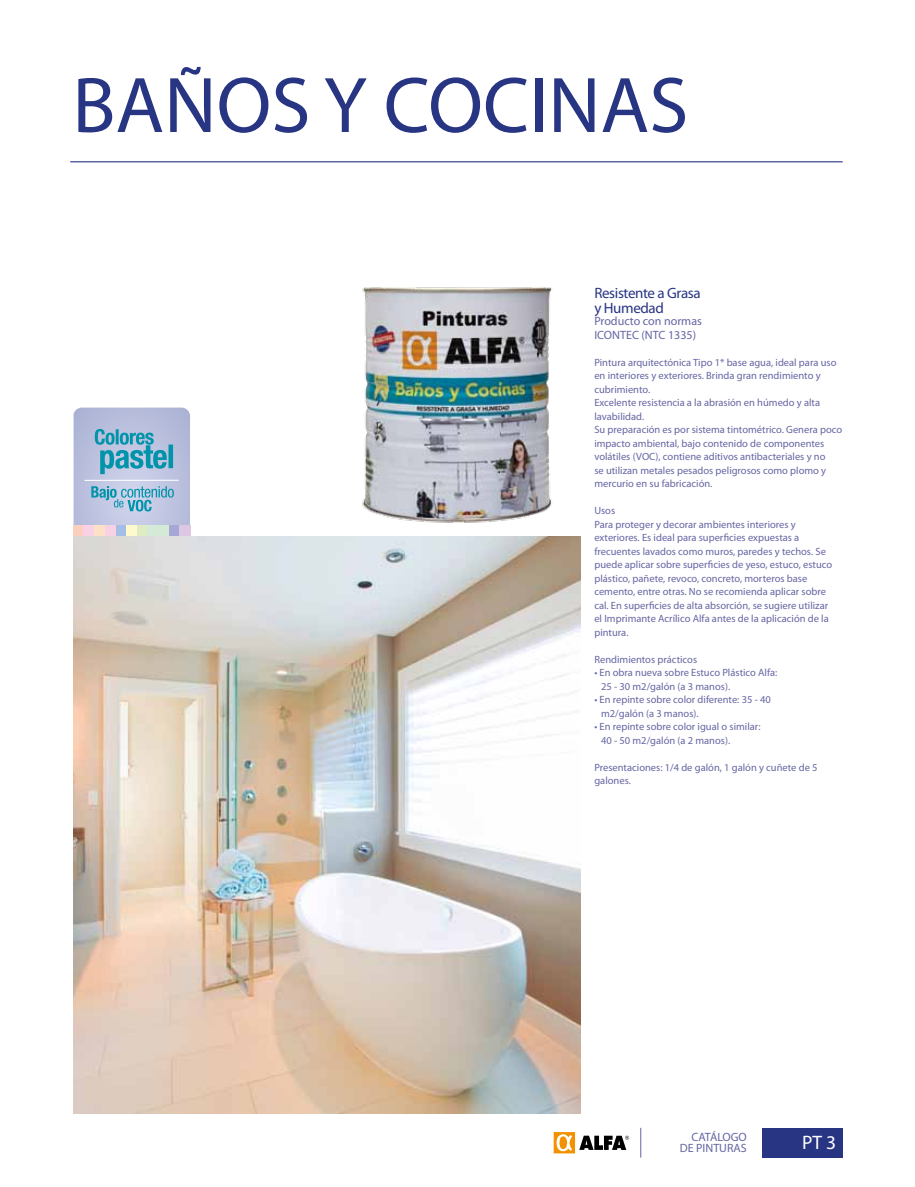
<style>
.page{position:relative;width:915px;height:1187px;background:#fff}
.page>*{position:absolute;margin:0;border:0;box-sizing:border-box;transform-origin:0 0}
.t1{font:79.5px "Myriad Pro";color:#283583}
.t2{font:19.5px "Myriad Pro";color:#fff}
.t3{font:15px/15px "Myriad Pro";letter-spacing:-.025em;color:#283583}
.t4{font:12px/11.2px "Myriad Pro";color:#6565a4;text-align:right}
.t5{font:10.5px/13.5px "Myriad Pro";color:#6565a4}
</style>
<div class="page">
<div style="left:553px;top:1131px;width:22px;height:22px;background:#f39200"></div>
<svg style="left:556px;top:1132px;width:16px;height:20px"></svg>
<svg style="left:579px;top:1135px;width:50px;height:14px"></svg>
<hr style="left:640px;top:1127px;width:1px;height:30px;background:#6565a4">
<div style="left:761px;top:1127px;width:81px;height:30px;background:#283583"></div>
<svg style="left:74px;top:407px;width:116px;height:129px;background:#a7bed7"></svg>
<img style="left:73px;top:536px;width:507px;height:577px">
<hr style="left:70px;top:161px;width:772px;height:1px;background:#283583">
<img style="left:362px;top:287px;width:190px;height:236px">
<h1 class="t1" style="left:72px;top:56px;width:617px">BAÑOS Y COCINAS</h1>
<h3 class="t3" style="left:594px;top:285px;width:108px">Resistente a Grasa y Humedad</h3>
<p class="t4" style="left:594px;top:314px;width:109px;line-height:13.5px;text-align:left">Producto con normas<br>ICONTEC (NTC 1335)</p>
<p class="t5" style="left:594px;top:355px;width:249px">Pintura arquitectónica Tipo 1* base agua, ideal para uso en interiores y exteriores. Brinda gran rendimiento y cubrimiento.<br>Excelente resistencia a la abrasión en húmedo y alta lavabilidad.<br>Su preparación es por sistema tintométrico. Genera poco impacto ambiental, bajo contenido de componentes volátiles (VOC), contiene aditivos antibacteriales y no<br>se utilizan metales pesados peligrosos como plomo y mercurio en su fabricación.</p>
<p class="t5" style="left:594px;top:503px;width:239px">Usos<br>Para proteger y decorar ambientes interiores y exteriores. Es ideal para superficies expuestas a frecuentes lavados como muros, paredes y techos. Se puede aplicar sobre superficies de yeso, estuco, estuco plástico, pañete, revoco, concreto, morteros base cemento, entre otras. No se recomienda aplicar sobre cal. En superficies de alta absorción, se sugiere utilizar el Imprimante Acrílico Alfa antes de la aplicación de la pintura.</p>
<p class="t5" style="left:594px;top:652px;width:104px">Rendimientos prácticos</p>
<p class="t5" style="left:601px;top:665px;width:178px;text-indent:-7px">• En obra nueva sobre Estuco Plástico Alfa:<br>25 - 30 m2/galón (a 3 manos).</p>
<p class="t5" style="left:601px;top:692px;width:171px;text-indent:-7px">• En repinte sobre color diferente: 35 - 40 m2/galón (a 3 manos).</p>
<p class="t5" style="left:601px;top:719px;width:161px;text-indent:-7px">• En repinte sobre color igual o similar:<br>40 - 50 m2/galón (a 2 manos).</p>
<p class="t5" style="left:594px;top:760px;width:225px">Presentaciones: 1/4 de galón, 1 galón y cuñete de 5 galones.</p>
<p class="t4" style="left:679px;top:1130px;width:69px">CATÁLOGO<br>DE PINTURAS</p>
<h2 class="t2" style="left:801px;top:1130px;width:36px">PT 3</h2>
</div>
